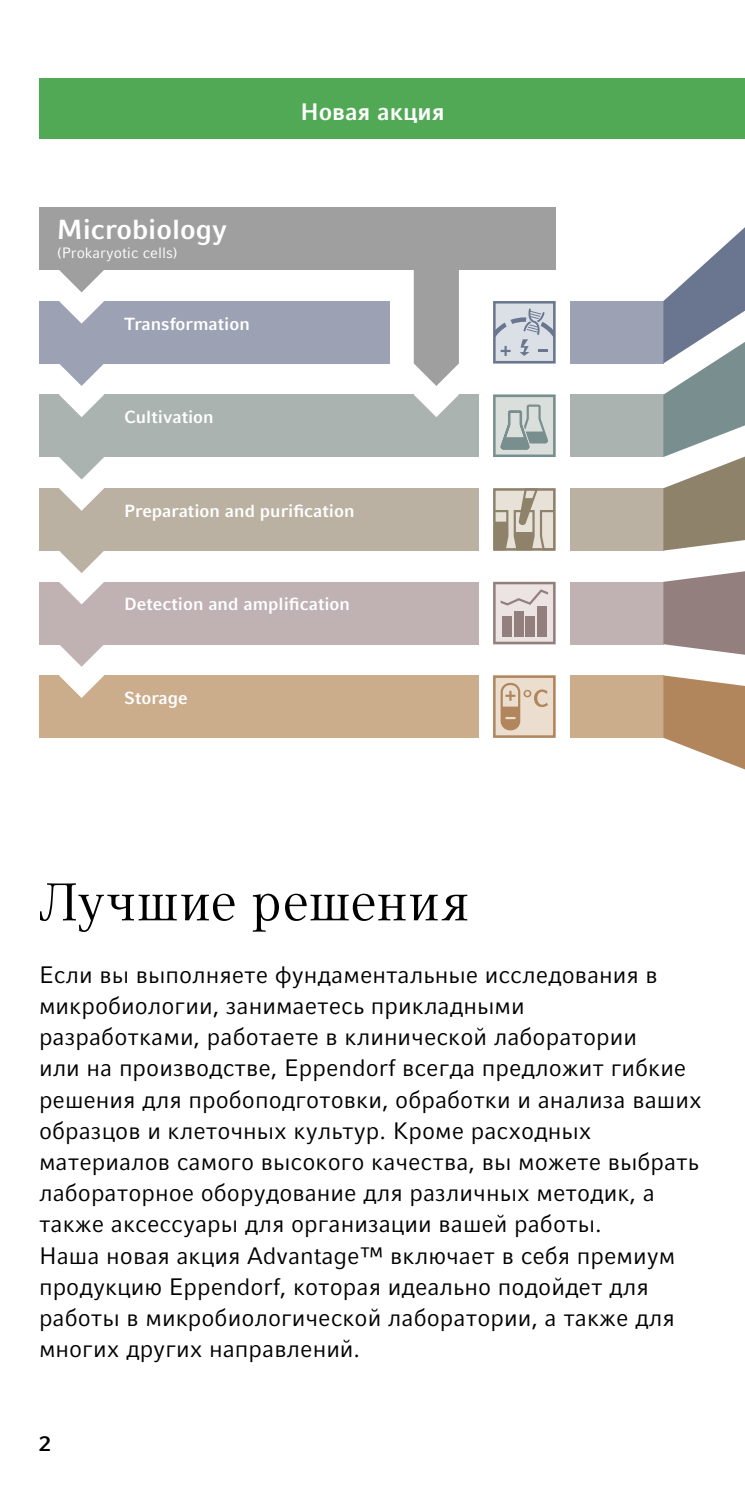
<style>
.page{position:relative;width:745px;height:1489px;background:#fff}
.page>*{position:absolute;margin:0;border:0;box-sizing:border-box;transform-origin:0 0}
.t1{font:52.5px "Compatil Textfor Eppendorf";letter-spacing:.005em;color:#000}
.t2{font:700 27.5px "Compatil Factfor Eppendorf";color:#fff}
.t3{font:23.75px/31.2px "Compatil Factfor Eppendorf";color:#000}
.t4{font:700 23.75px "Compatil Factfor Eppendorf";color:#fff}
.t5{font:700 21.25px "Compatil Factfor Eppendorf";color:#000}
.t6{font:700 17.5px "Compatil Factfor Eppendorf";color:#fff}
.t7{font:15px "Compatil Factfor Eppendorf";color:#fff}
</style>
<div class="page">
<div style="left:39px;top:78px;width:705px;height:60px;background:#52a955"></div>
<div style="left:39px;top:582px;width:439px;height:62px;background:#c0b2b2"></div>
<div style="left:569px;top:582px;width:94px;height:62px;background:#c0b2b2"></div>
<div style="left:39px;top:675px;width:439px;height:62px;background:#cbac8b"></div>
<div style="left:569px;top:675px;width:94px;height:62px;background:#cbac8b"></div>
<div style="left:39px;top:301px;width:350px;height:62px;background:#9ca2b3"></div>
<div style="left:569px;top:301px;width:94px;height:62px;background:#9ca2b3"></div>
<div style="left:39px;top:394px;width:439px;height:63px;background:#aab3b0"></div>
<div style="left:569px;top:394px;width:94px;height:63px;background:#aab3b0"></div>
<div style="left:39px;top:488px;width:439px;height:62px;background:#bbb1a2"></div>
<div style="left:569px;top:488px;width:94px;height:62px;background:#bbb1a2"></div>
<svg style="left:663px;top:228px;width:81px;height:322px"></svg>
<svg style="left:663px;top:571px;width:81px;height:83px;background:#a08e8e"></svg>
<svg style="left:663px;top:675px;width:81px;height:94px"></svg>
<div style="left:39px;top:207px;width:516px;height:63px;background:#9f9f9f"></div>
<svg style="left:493px;top:301px;width:62px;height:62px;background:#bcc3ce"></svg>
<svg style="left:493px;top:675px;width:62px;height:62px;background:#d8c2ab"></svg>
<svg style="left:493px;top:394px;width:62px;height:63px;background:#b6c1bf"></svg>
<svg style="left:493px;top:582px;width:62px;height:62px;background:#c5b8b6"></svg>
<svg style="left:493px;top:488px;width:62px;height:62px;background:#bfb6a6"></svg>
<svg style="left:59px;top:363px;width:45px;height:54px"></svg>
<svg style="left:59px;top:270px;width:45px;height:53px"></svg>
<svg style="left:413px;top:270px;width:45px;height:147px"></svg>
<svg style="left:59px;top:457px;width:45px;height:54px"></svg>
<svg style="left:59px;top:550px;width:45px;height:54px"></svg>
<svg style="left:59px;top:644px;width:45px;height:54px"></svg>
<p class="t2" style="left:57px;top:213px;width:171px">Microbiology</p>
<p class="t7" style="left:57px;top:244px;width:123px">(Prokaryotic cells)</p>
<p class="t6" style="left:124px;top:313px;width:127px">Transformation</p>
<p class="t6" style="left:124px;top:407px;width:91px">Cultivation</p>
<p class="t4" style="left:300px;top:98px;width:145px">Новая акция</p>
<p class="t6" style="left:124px;top:500px;width:232px">Preparation and purification</p>
<p class="t6" style="left:124px;top:594px;width:227px">Detection and amplification</p>
<p class="t6" style="left:124px;top:687px;width:65px">Storage</p>
<h1 class="t1" style="left:39px;top:871px;width:431px">Лучшие решения</h1>
<p class="t3" style="left:39px;top:958px;width:664px">Если вы выполняете фундаментальные исследования в микробиологии, занимаетесь прикладными<br>разработками, работаете в клинической лаборатории<br>или на производстве, Eppendorf всегда предложит гибкие решения для пробоподготовки, обработки и анализа ваших образцов и клеточных культур. Кроме расходных материалов самого высокого качества, вы можете выбрать лабораторное оборудование для различных методик, а также аксессуары для организации вашей работы.<br>Наша новая акция Advantage™ включает в себя премиум продукцию Eppendorf, которая идеально подойдет для работы в микробиологической лаборатории, а также для многих других направлений.</p>
<p class="t5" style="left:39px;top:1430px;width:13px">2</p>
</div>
